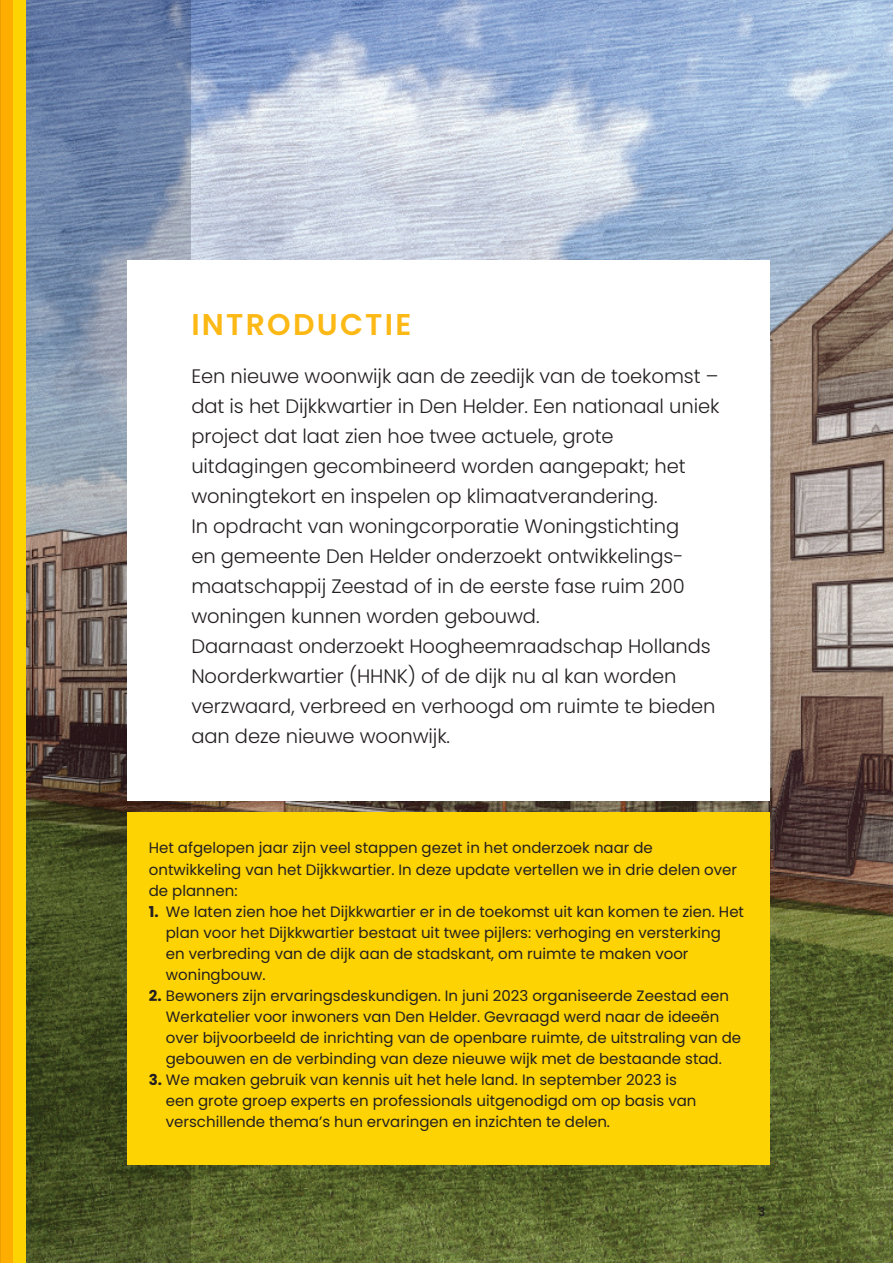
<style>
.page{position:relative;width:893px;height:1263px;background:#fff}
.page>*{position:absolute;margin:0;border:0;box-sizing:border-box;transform-origin:0 0}
.t1{font:600 30px "Poppins";letter-spacing:.075em;color:#fcb814}
.t2{font:300 19.5px/30px "Poppins";letter-spacing:-.005em;color:#231f20}
.t3{font:15px/21px "Poppins";color:#231f20}
.t4{font:600 12px "Poppins";color:#231f20}
.s1{font-weight:700}
</style>
<div class="page">
<img style="left:191px;top:0;width:702px;height:1263px">
<svg style="left:26px;top:0;width:165px;height:1263px"></svg>
<div style="left:128px;top:261px;width:642px;height:540px;background:#fff"></div>
<div style="left:128px;top:812px;width:642px;height:353px;background:#fed304"></div>
<div style="left:0;top:0;width:26px;height:1263px;background:#fed304"></div>
<div style="left:0;top:0;width:13px;height:1263px;background:#fdae00"></div>
<hr style="left:0;top:0;width:1px;height:1263px;background:#e6e7e9">
<h1 class="t1" style="left:191px;top:307px;width:222px">INTRODUCTIE</h1>
<p class="t2" style="left:191px;top:361px;width:530px">Een nieuwe woonwijk aan de zeedijk van de toekomst – dat is het Dijkkwartier in Den Helder. Een nationaal uniek project dat laat zien hoe twee actuele, grote uitdagingen gecombineerd worden aangepakt; het woningtekort en inspelen op klimaatverandering.<br>In opdracht van woningcorporatie Woningstichting<br>en gemeente Den Helder onderzoekt ontwikkelings&shy;maatschappij Zeestad of in de eerste fase ruim 200 woningen kunnen worden gebouwd.<br>Daarnaast onderzoekt Hoogheemraadschap Hollands Noorderkwartier (HHNK) of de dijk nu al kan worden verzwaard, verbreed en verhoogd om ruimte te bieden aan deze nieuwe woonwijk.</p>
<p class="t3" style="left:149px;top:838px;width:590px">Het afgelopen jaar zijn veel stappen gezet in het onderzoek naar de ontwikkeling van het Dijkkwartier. In deze update vertellen we in drie delen over de plannen:</p>
<p class="t3" style="left:166px;top:901px;width:580px;text-indent:-17px"><span class="s1">1.</span> We laten zien hoe het Dijkkwartier er in de toekomst uit kan komen te zien. Het plan voor het Dijkkwartier bestaat uit twee pijlers: verhoging en versterking<br>en verbreding van de dijk aan de stadskant, om ruimte te maken voor woningbouw.</p>
<p class="t3" style="left:166px;top:985px;width:577px;text-indent:-17px"><span class="s1">2.</span> Bewoners zijn ervaringsdeskundigen. In juni 2023 organiseerde Zeestad een Werkatelier voor inwoners van Den Helder. Gevraagd werd naar de ideeën over bijvoorbeeld de inrichting van de openbare ruimte, de uitstraling van de gebouwen en de verbinding van deze nieuwe wijk met de bestaande stad.</p>
<p class="t3" style="left:166px;top:1069px;width:532px;text-indent:-17px"><span class="s1">3.</span> We maken gebruik van kennis uit het hele land. In september 2023 is een grote groep experts en professionals uitgenodigd om op basis van verschillende thema’s hun ervaringen en inzichten te delen.</p>
<p class="t4" style="left:758px;top:1205px;width:9px">3</p>
</div>
